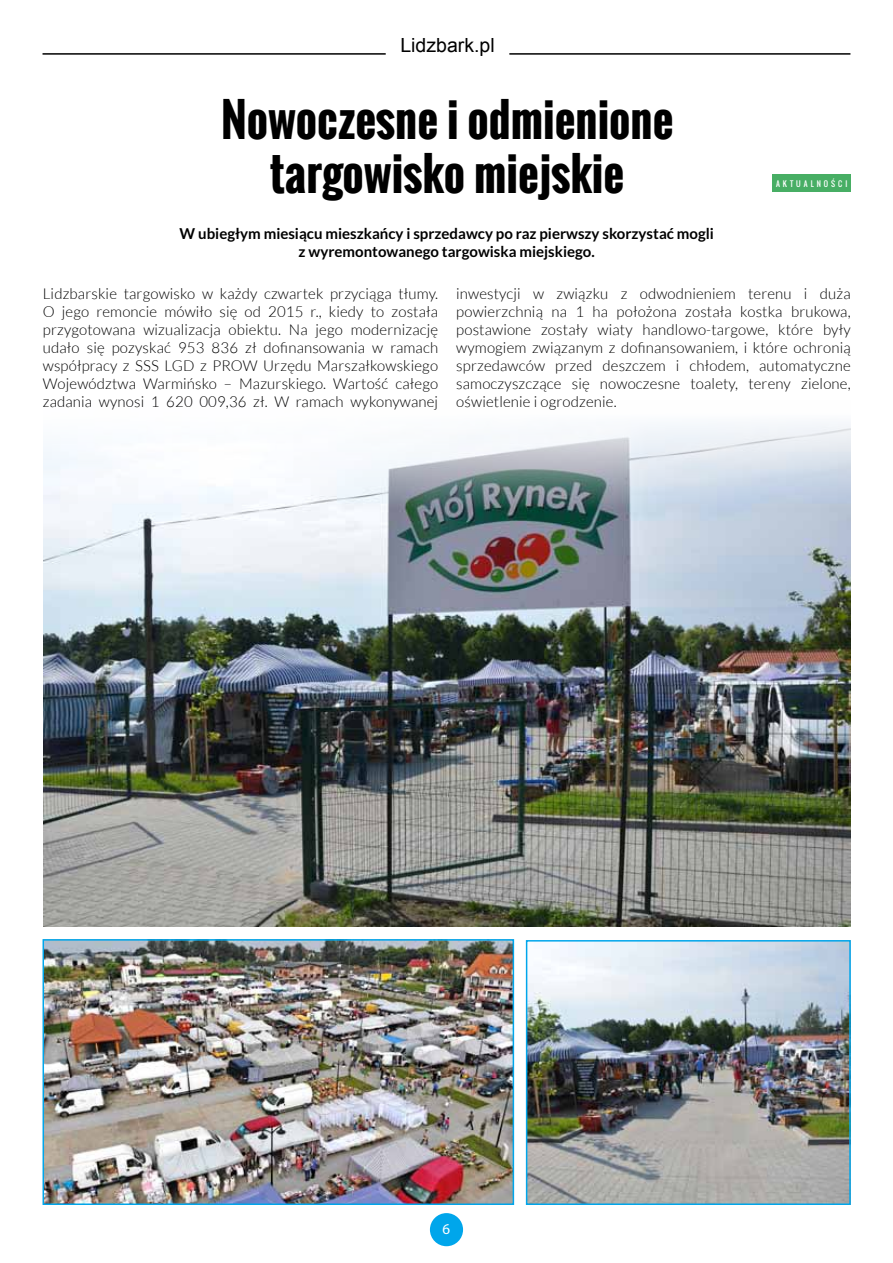
<style>
.page{position:relative;width:893px;height:1263px;background:#fff}
.page>*{position:absolute;margin:0;border:0;box-sizing:border-box;transform-origin:0 0}
.t1{font:700 45px/54px "Oswald";color:#000;text-align:center}
.t2{font:19.5px "Arial";color:#000}
.t3{font:300 15px/18px "Lato";letter-spacing:.01em;color:#000;text-align:justify}
.t4{font:700 15px/18px "Lato";color:#000;text-align:center}
.t5{font:15px "Myriad Pro";color:#fff}
.t6{font:7.5px "Oswald";letter-spacing:.4em;color:#fff}
</style>
<div class="page">
<hr style="left:43px;top:53px;width:343px;height:2px;background:#000">
<hr style="left:509px;top:53px;width:341px;height:2px;background:#000">
<div style="left:430px;top:1213px;width:33px;height:33px;background:#00a6eb;border-radius:50%"></div>
<div style="left:773px;top:174px;width:78px;height:18px;background:#47ae64"></div>
<img style="left:44px;top:423px;width:806px;height:503px">
<img style="left:529px;top:943px;width:319px;height:259px">
<div style="left:526px;top:940px;width:325px;height:265px;border:2px solid #00a6eb"></div>
<img style="left:46px;top:942px;width:465px;height:260px">
<div style="left:43px;top:939px;width:471px;height:266px;border:2px solid #00a6eb"></div>
<h2 class="t2" style="left:400px;top:33px;width:96px">Lidzbark.pl</h2>
<h1 class="t1" style="left:221px;top:93px;width:454px">Nowoczesne i odmienione targowisko miejskie</h1>
<p class="t4" style="left:180px;top:225px;width:536px">W ubiegłym miesiącu mieszkańcy i sprzedawcy po raz pierwszy skorzystać mogli z wyremontowanego targowiska miejskiego.</p>
<p class="t3" style="left:43px;top:285px;width:397px">Lidzbarskie targowisko w każdy czwartek przyciąga tłumy.<br>O jego remoncie mówiło się od 2015 r., kiedy to została przygotowana wizualizacja obiektu. Na jego modernizację udało się pozyskać 953 836 zł dofinansowania w ramach współpracy z SSS LGD z PROW Urzędu Marszałkowskiego Województwa Warmińsko – Mazurskiego. Wartość całego zadania wynosi 1 620 009,36 zł. W ramach wykonywanej</p>
<p class="t3" style="left:456px;top:285px;width:396px">inwestycji w związku z odwodnieniem terenu i duża powierzchnią na 1 ha położona została kostka brukowa, postawione zostały wiaty handlowo-targowe, które były wymogiem związanym z dofinansowaniem, i które ochronią sprzedawców przed deszczem i chłodem, automatyczne samoczyszczące się nowoczesne toalety, tereny zielone, oświetlenie i ogrodzenie.</p>
<p class="t6" style="left:776px;top:178px;width:73px">AKTUALNOŚCI</p>
<p class="t5" style="left:442px;top:1220px;width:9px">6</p>
</div>
